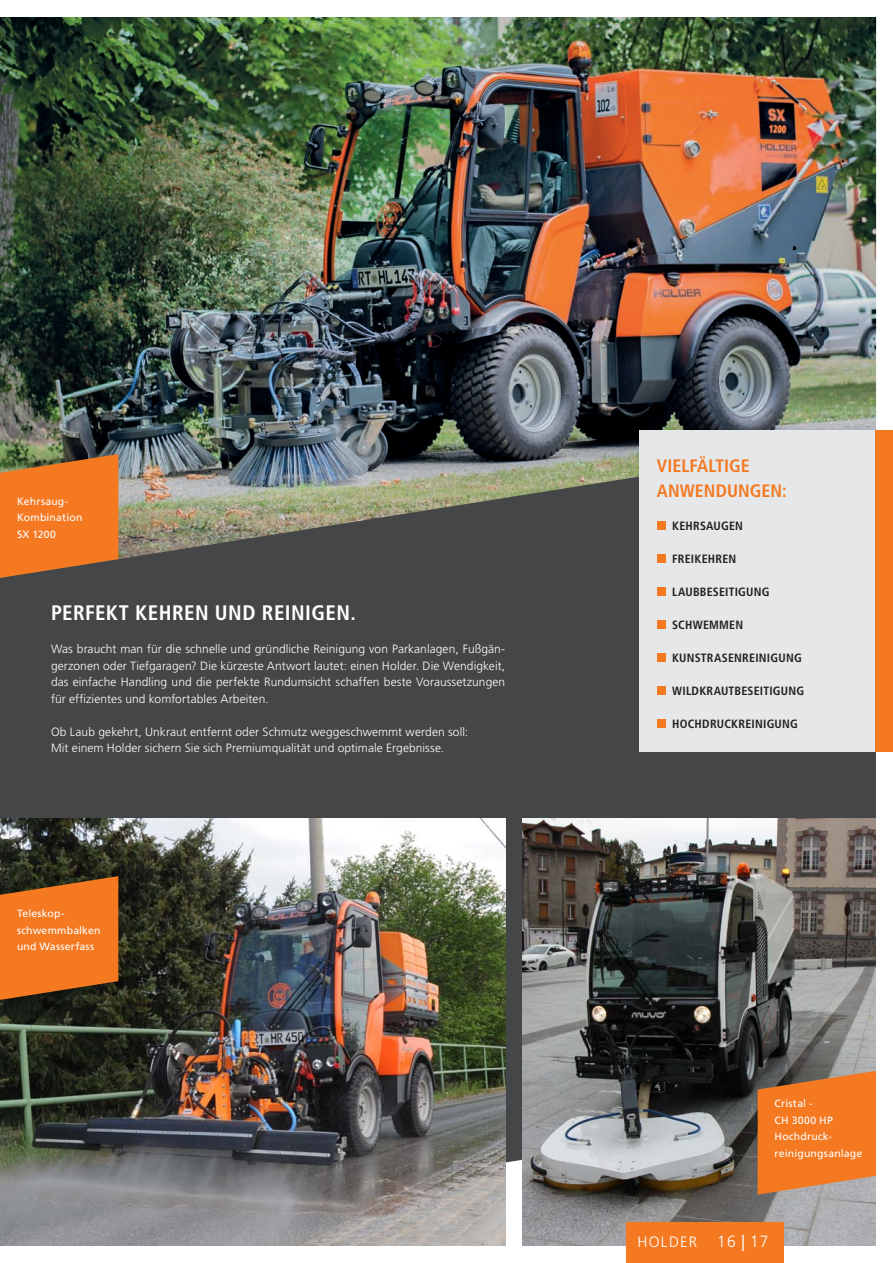
<style>
.page{position:relative;width:893px;height:1263px;background:#fff}
.page>*{position:absolute;margin:0;border:0;box-sizing:border-box;transform-origin:0 0}
.t1{font:700 condensed 21px "Frutiger LT Std";letter-spacing:.02em;color:#fff}
.t2{font:700 condensed 18px/24.8px "Frutiger LT Std";color:#f47921}
.t3{font:300 15px "Frutiger LT Std";letter-spacing:.09em;color:#fff}
.t4{font:300 12px/16.5px "Frutiger LT Std";letter-spacing:.005em;color:#fff;text-align:justify}
.t5{font:700 condensed 12px "Frutiger LT Std";letter-spacing:.015em;color:#231f20}
.t6{font:10.5px/16.5px "Frutiger LT Std";letter-spacing:.02em;color:#fff}
.s1{font-size:16.2px}
.s2{font-weight:400;font-size:16.2px}
</style>
<div class="page">
<div style="left:0;top:578px;width:876px;height:664px;background:#454647"></div>
<img style="left:0;top:818px;width:505px;height:428px">
<img style="left:0;top:17px;width:876px;height:561px">
<img style="left:522px;top:818px;width:354px;height:427px">
<svg style="left:0;top:876px;width:118px;height:124px;background:#d36c1f"></svg>
<svg style="left:758px;top:1071px;width:118px;height:123px;background:#e37a2f"></svg>
<svg style="left:0;top:454px;width:118px;height:124px;background:#da7326"></svg>
<div style="left:640px;top:431px;width:236px;height:321px;background:#e6e7e9"></div>
<div style="left:876px;top:431px;width:17px;height:321px;background:#f47921"></div>
<div style="left:657px;top:521px;width:8px;height:9px;background:#f47921"></div>
<div style="left:657px;top:554px;width:8px;height:9px;background:#f47921"></div>
<div style="left:657px;top:587px;width:8px;height:9px;background:#f47921"></div>
<div style="left:657px;top:620px;width:8px;height:9px;background:#f47921"></div>
<div style="left:657px;top:653px;width:8px;height:9px;background:#f47921"></div>
<div style="left:657px;top:686px;width:8px;height:9px;background:#f47921"></div>
<div style="left:657px;top:719px;width:8px;height:9px;background:#f47921"></div>
<div style="left:627px;top:1223px;width:157px;height:40px;background:#f47921"></div>
<p class="t6" style="left:17px;top:493px;width:67px">Kehrsaug-<br>Kombination<br>SX 1200</p>
<h1 class="t1" style="left:51px;top:601px;width:306px">PERFEKT KEHREN UND REINIGEN.</h1>
<p class="t4" style="left:51px;top:641px;width:456px">Was braucht man für die schnelle und gründliche Reinigung von Parkanlagen, Fußgän&shy;gerzonen oder Tiefgaragen? Die kürzeste Antwort lautet: einen Holder. Die Wendigkeit, das einfache Handling und die perfekte Rundumsicht schaffen beste Voraussetzungen für effizientes und komfortables Arbeiten.</p>
<p class="t4" style="left:51px;top:724px;width:419px">Ob Laub gekehrt, Unkraut entfernt oder Schmutz weggeschwemmt werden soll:<br>Mit einem Holder sichern Sie sich Premiumqualität und optimale Ergebnisse.</p>
<p class="t6" style="left:17px;top:905px;width:85px">Teleskop&shy;schwemmbalken und Wasserfass</p>
<h2 class="t2" style="left:657px;top:453px;width:131px">VIELFÄLTIGE<br>ANWENDUNGEN:</h2>
<p class="t5" style="left:672px;top:518px;width:72px">KEHRSAUGEN</p>
<p class="t5" style="left:672px;top:551px;width:66px">FREIKEHREN</p>
<p class="t5" style="left:672px;top:584px;width:99px">LAUBBESEITIGUNG</p>
<p class="t5" style="left:672px;top:617px;width:73px">SCHWEMMEN</p>
<p class="t5" style="left:672px;top:650px;width:131px">KUNSTRASENREINIGUNG</p>
<p class="t5" style="left:672px;top:683px;width:134px">WILDKRAUTBESEITIGUNG</p>
<p class="t5" style="left:672px;top:716px;width:127px">HOCHDRUCKREINIGUNG</p>
<p class="t6" style="left:775px;top:1095px;width:89px">Cristal -<br>CH 3000 HP<br>Hochdruck&shy;reinigungsanlage</p>
<p class="t3" style="left:637px;top:1234px;width:133px">HOLDER <span class="s1">16</span> <span class="s2">|</span> <span class="s1">17</span></p>
</div>
